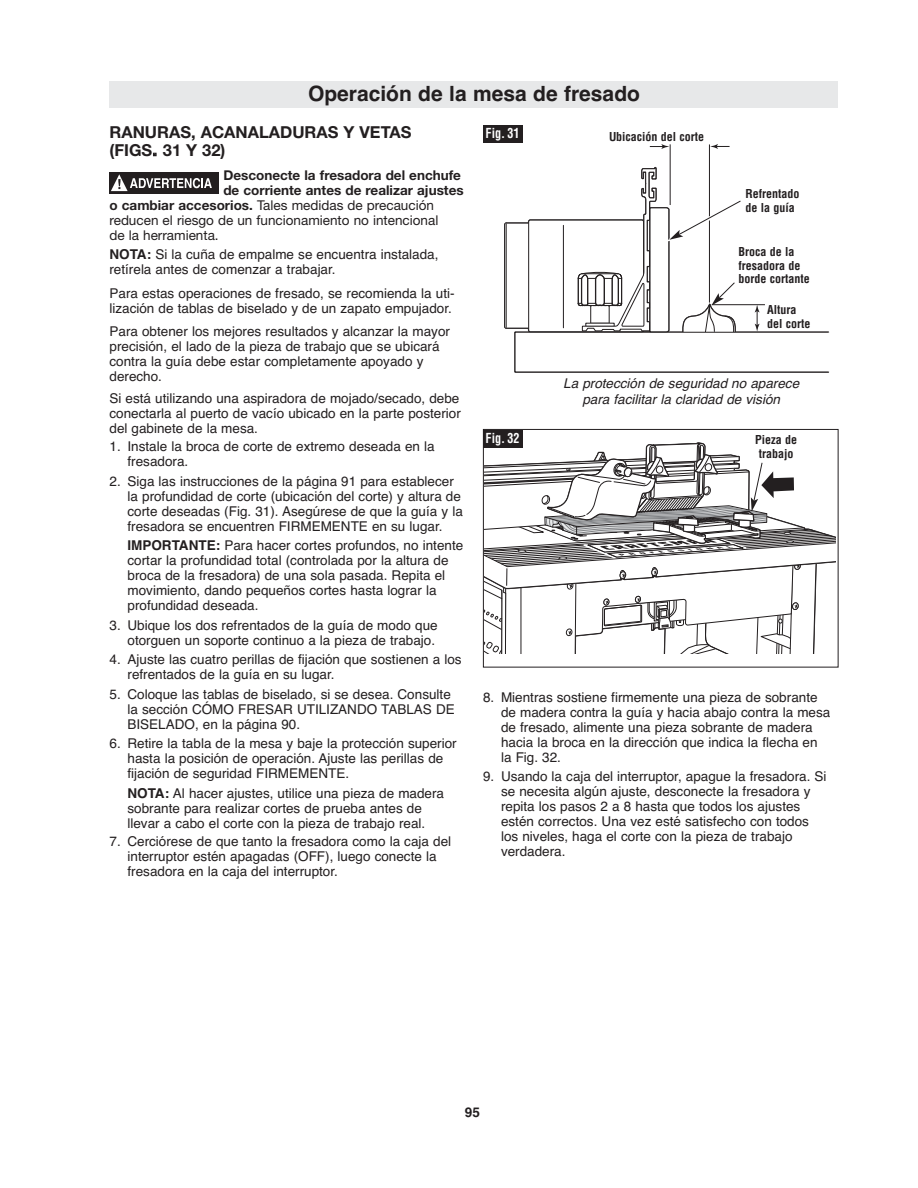
<style>
.page{position:relative;width:918px;height:1188px;background:#fff}
.page>*{position:absolute;margin:0;border:0;box-sizing:border-box;transform-origin:0 0}
.t1{font:700 21px "Helvetica";color:#231f20}
.t2{font:700 16.5px/18px "Helvetica Neue LT Std";color:#231f20}
.t3{font:13.5px/15px "Helvetica";color:#231f20}
.t4{font:13.5px "Helvetica Neue LT Std";color:#231f20}
.t5{font:700 13.5px "Helvetica Neue LT Std";color:#231f20}
.t6{font:italic 13.5px/16.5px "Helvetica";color:#231f20;text-align:center}
.t7{font:700 condensed 13.5px "Helvetica";color:#fff;scale:.9 1}
.t8{font:700 13.5px "Helvetica";color:#231f20}
.t9{font:700 condensed 12px/13.5px "Helvetica";color:#231f20}
.s1{font-weight:700}
</style>
<div class="page">
<div style="left:110px;top:81px;width:728px;height:27px;background:#e7e8e9"></div>
<div style="left:514px;top:331px;width:315px;height:42px;border:2px solid #231f20"></div>
<hr style="left:712px;top:304px;width:53px;height:1px;background:#231f20">
<hr style="left:709px;top:144px;width:1px;height:159px;background:#231f20">
<svg style="left:710px;top:144px;width:20px;height:5px"></svg>
<div style="left:515px;top:332px;width:313px;height:40px;background:#fff"></div>
<div style="left:504px;top:223px;width:29px;height:105px;border:1px solid #231f20;border-radius:2px"></div>
<hr style="left:506px;top:223px;width:1px;height:105px;background:#231f20">
<div style="left:529px;top:220px;width:115px;height:112px;background:#fff;border-radius:2px"></div>
<div style="left:528px;top:220px;width:116px;height:112px;border:1px solid #231f20;border-radius:2px"></div>
<hr style="left:563px;top:225px;width:1px;height:103px;background:#231f20">
<hr style="left:670px;top:144px;width:1px;height:61px;background:#231f20">
<svg style="left:650px;top:144px;width:19px;height:5px"></svg>
<svg style="left:578px;top:166px;width:182px;height:167px"></svg>
<div style="left:483px;top:125px;width:39px;height:18px;background:#231f20"></div>
<div style="left:483px;top:430px;width:39px;height:18px;background:#231f20"></div>
<svg style="left:485px;top:438px;width:351px;height:216px"></svg>
<div style="left:483px;top:429px;width:355px;height:239px;border:1px solid #231f20"></div>
<div style="left:109px;top:172px;width:110px;height:21px;background:#231f20"></div>
<svg style="left:111px;top:174px;width:101px;height:17px"></svg>
<p class="t1" style="left:308px;top:81px;width:333px">Operación de la mesa de fresado</p>
<p class="t2" style="left:110px;top:124px;width:304px">RANURAS, ACANALADURAS Y VETAS (FIGS. 31 Y 32)</p>
<p class="t5" style="left:223px;top:170px;width:239px">Desconecte la fresadora del enchufe</p>
<p class="t5" style="left:223px;top:185px;width:242px">de corriente antes de realizar ajustes</p>
<p class="t4" style="left:109px;top:200px;width:326px"><span class="s1">o cambiar accesorios.</span> Tales medidas de precaución</p>
<p class="t4" style="left:109px;top:215px;width:330px">reducen el riesgo de un funcionamiento no intencional</p>
<p class="t4" style="left:110px;top:230px;width:111px">de la herramienta.</p>
<p class="t3" style="left:110px;top:247px;width:331px"><span class="s1">NOTA:</span> Si la cuña de empalme se encuentra instalada, retírela antes de comenzar a trabajar.</p>
<p class="t3" style="left:110px;top:286px;width:347px">Para estas operaciones de fresado, se recomienda la uti&shy;lización de tablas de biselado y de un zapato empujador.</p>
<p class="t3" style="left:109px;top:324px;width:342px">Para obtener los mejores resultados y alcanzar la mayor precisión, el lado de la pieza de trabajo que se ubicará contra la guía debe estar completamente apoyado y derecho.</p>
<p class="t3" style="left:109px;top:391px;width:353px;text-align:justify">Si está utilizando una aspiradora de mojado/secado, debe conectarla al puerto de vacío ubicado en la parte posterior del gabinete de la mesa.</p>
<p class="t3" style="left:128px;top:439px;width:309px;text-indent:-18px">1. Instale la broca de corte de extremo deseada en la fresadora.</p>
<p class="t3" style="left:128px;top:474px;width:337px;text-indent:-18px">2. Siga las instrucciones de la página 91 para establecer la profundidad de corte (ubicación del corte) y altura de corte deseadas (Fig. 31). Asegúrese de que la guía y la fresadora se encuentren FIRMEMENTE en su lugar.</p>
<p class="t3" style="left:127px;top:538px;width:337px"><span class="s1">IMPORTANTE:</span> Para hacer cortes profundos, no intente cortar la profundidad total (controlada por la altura de broca de la fresadora) de una sola pasada. Repita el movimiento, dando pequeños cortes hasta lograr la profundidad deseada.</p>
<p class="t3" style="left:109px;top:618px;width:330px;text-align:right">3. Ubique los dos refrentados de la guía de modo que otorguen un soporte continuo a la pieza de trabajo.</p>
<p class="t3" style="left:128px;top:652px;width:336px;text-indent:-18px">4. Ajuste las cuatro perillas de fijación que sostienen a los refrentados de la guía en su lugar.</p>
<p class="t3" style="left:128px;top:687px;width:329px;text-indent:-18px">5. Coloque las tablas de biselado, si se desea. Consulte la sección CÓMO FRESAR UTILIZANDO TABLAS DE<br>BISELADO, en la página 90.</p>
<p class="t3" style="left:128px;top:736px;width:331px;text-indent:-18px">6. Retire la tabla de la mesa y baje la protección superior hasta la posición de operación. Ajuste las perillas de fijación de seguridad FIRMEMENTE.</p>
<p class="t3" style="left:127px;top:786px;width:318px"><span class="s1">NOTA:</span> Al hacer ajustes, utilice una pieza de madera sobrante para realizar cortes de prueba antes de llevar a cabo el corte con la pieza de trabajo real.</p>
<p class="t3" style="left:128px;top:834px;width:325px;text-indent:-18px">7. Cerciórese de que tanto la fresadora como la caja del interruptor estén apagadas (OFF), luego conecte la fresadora en la caja del interruptor.</p>
<p class="t7" style="left:486px;top:126px;width:39px">Fig. 31</p>
<p class="t9" style="left:609px;top:130px;width:97px">Ubicación del corte</p>
<p class="t9" style="left:746px;top:186px;width:55px;line-height:14.4px">Refrentado de la guía</p>
<p class="t9" style="left:739px;top:245px;width:73px">Broca de la fresadora de borde cortante</p>
<p class="t9" style="left:767px;top:303px;width:45px">Altura del corte</p>
<p class="t6" style="left:563px;top:375px;width:237px">La protección de seguridad no aparece para facilitar la claridad de visión</p>
<p class="t9" style="left:755px;top:432px;width:43px;line-height:14.4px;text-align:center">Pieza de trabajo</p>
<p class="t7" style="left:486px;top:431px;width:39px">Fig. 32</p>
<p class="t3" style="left:501px;top:690px;width:331px;text-indent:-18px">8. Mientras sostiene firmemente una pieza de sobrante de madera contra la guía y hacia abajo contra la mesa de fresado, alimente una pieza sobrante de madera hacia la broca en la dirección que indica la flecha en la Fig. 32.</p>
<p class="t3" style="left:501px;top:769px;width:327px;text-indent:-18px">9. Usando la caja del interruptor, apague la fresadora. Si se necesita algún ajuste, desconecte la fresadora y repita los pasos 2 a 8 hasta que todos los ajustes estén correctos. Una vez esté satisfecho con todos los niveles, haga el corte con la pieza de trabajo verdadera.</p>
<p class="t8" style="left:465px;top:1105px;width:17px">95</p>
</div>
